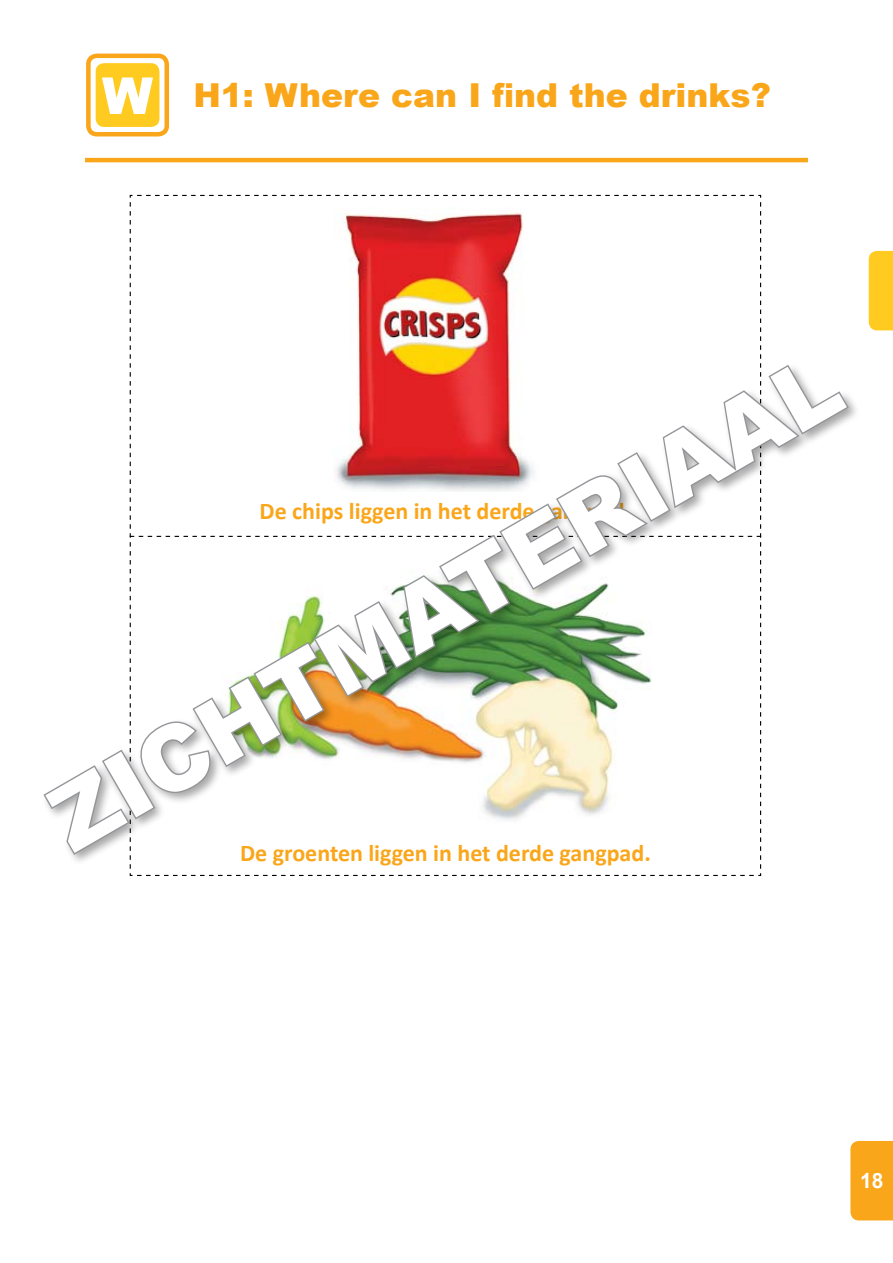
<style>
.page{position:relative;width:893px;height:1263px;background:#fff}
.page>*{position:absolute;margin:0;border:0;box-sizing:border-box;transform-origin:0 0}
.t1{font:900 90.15px "Arial";color:#fff}
.t2{font:900 33px "Arial";color:#faa61a}
.t3{font:700 24px "Calibri";color:#faa61a}
.t4{font:700 21px "Arial";color:#fff}
.s1{font-size:51px;color:#fff}
</style>
<div class="page">
<div style="left:850px;top:1167px;width:43px;height:53px;background:#faa61a"></div>
<div style="left:86px;top:54px;width:83px;height:82px;border:4px solid #faa61a;border-radius:9px"></div>
<div style="left:96px;top:63px;width:63px;height:64px;background:#ffcb20;border-radius:9px"></div>
<hr style="left:85px;top:158px;width:723px;height:4px;background:#faa61a">
<div style="left:869px;top:251px;width:24px;height:79px;background:#ffcb20"></div>
<svg style="left:43px;top:195px;width:808px;height:681px"></svg>
<h2 class="t2" style="left:102px;top:71px;width:670px"><span class="s1">W</span> H1: Where can I find the drinks?</h2>
<h1 class="t1" style="left:24px;top:769px;width:897px;rotate:-30deg">Zichtmateriaal</h1>
<p class="t3" style="left:260px;top:496px;width:373px">De chips liggen in het derde gangpad.</p>
<p class="t3" style="left:240px;top:838px;width:412px">De groenten liggen in het derde gangpad.</p>
<p class="t4" style="left:860px;top:1167px;width:25px">18</p>
</div>
